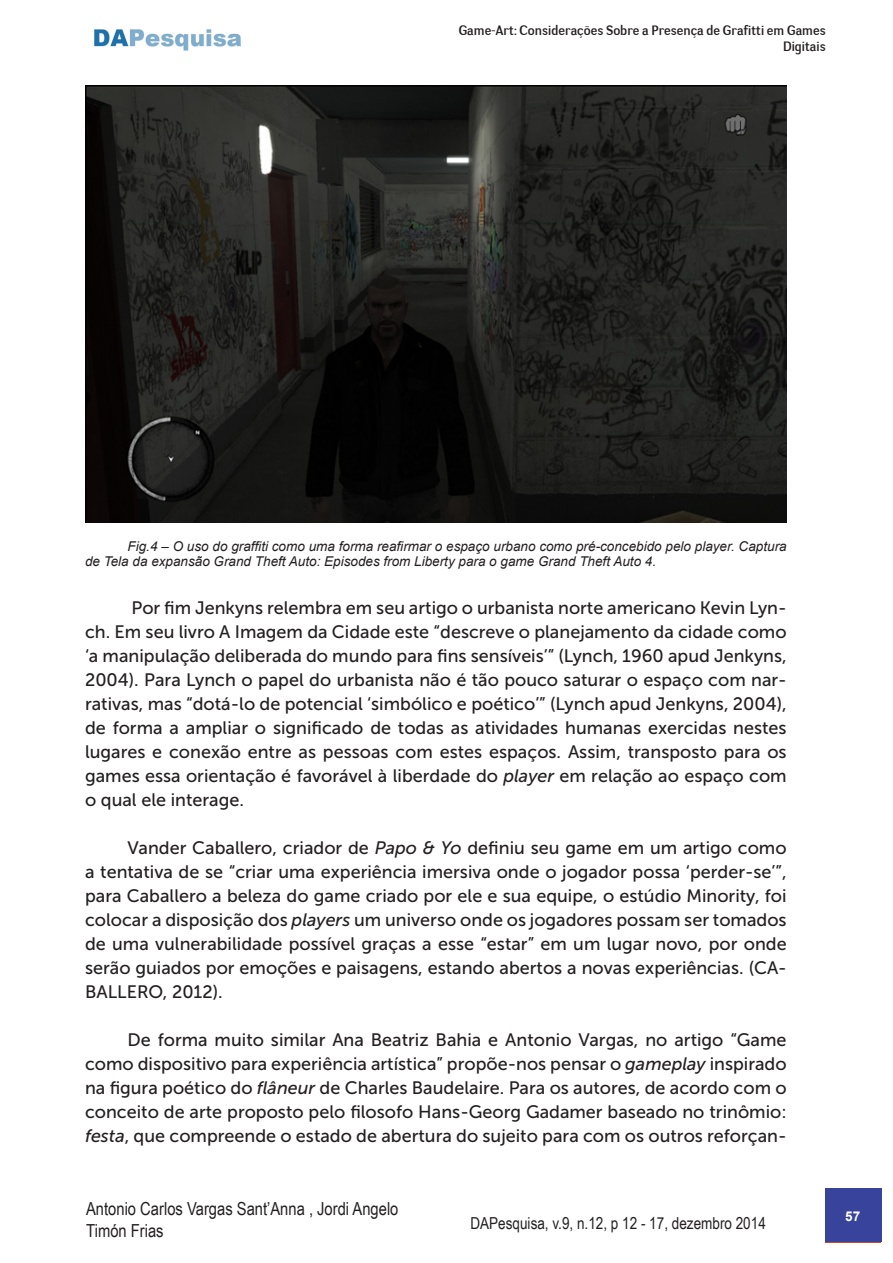
<style>
.page{position:relative;width:893px;height:1263px;background:#fff}
.page>*{position:absolute;margin:0;border:0;box-sizing:border-box;transform-origin:0 0}
.Corpo{font:18px/24px "Museo Sans 500";color:#231f20;text-align:justify}
.t1{font:18px/21.6px "Arial Narrow";color:#231f20}
.autores_rodapé{font:16.5px "Arial Narrow";color:#231f20}
.Corpo-2{font:italic 13.5px/15px "Arial";color:#231f20}
.t2{font:13.5px/16.2px "Negotiate Free";color:#231f20;text-align:right}
.t3{font:700 13.5px "Arial";color:#fff}
.s1{font-style:italic}
</style>
<div class="page">
<div style="left:825px;top:1188px;width:56px;height:54px;background:#38449c"></div>
<img style="left:94px;top:29px;width:148px;height:22px">
<img style="left:86px;top:86px;width:701px;height:437px">
<p class="t2" style="left:459px;top:22px;width:368px">Game-Art: Considerações Sobre a Presença de Grafitti em Games<br>Digitais</p>
<p class="Corpo-2" style="left:85px;top:539px;width:703px;text-indent:43px">Fig.4 – O uso do graffiti como uma forma reafirmar o espaço urbano como pré-concebido pelo player. Captura de Tela da expansão Grand Theft Auto: Episodes from Liberty para o game Grand Theft Auto 4.</p>
<p class="Corpo" style="left:85px;top:596px;width:703px;text-indent:46px">Por fim Jenkyns relembra em seu artigo o urbanista norte americano Kevin Lyn&shy;ch. Em seu livro A Imagem da Cidade este “descreve o planejamento da cidade como ‘a manipulação deliberada do mundo para fins sensíveis’” (Lynch, 1960 apud Jenkyns, 2004). Para Lynch o papel do urbanista não é tão pouco saturar o espaço com nar&shy;rativas, mas “dotá-lo de potencial ‘simbólico e poético’” (Lynch apud Jenkyns, 2004), de forma a ampliar o significado de todas as atividades humanas exercidas nestes lugares e conexão entre as pessoas com estes espaços. Assim, transposto para os games essa orientação é favorável à liberdade do <span class="s1">player</span> em relação ao espaço com o qual ele interage.</p>
<p class="Corpo" style="left:85px;top:836px;width:703px;text-indent:43px">Vander Caballero, criador de <span class="s1">Papo &amp; Yo</span> definiu seu game em um artigo como a tentativa de se “criar uma experiência imersiva onde o jogador possa ‘perder-se’”, para Caballero a beleza do game criado por ele e sua equipe, o estúdio Minority, foi colocar a disposição dos <span class="s1">players</span> um universo onde os jogadores possam ser tomados de uma vulnerabilidade possível graças a esse “estar” em um lugar novo, por onde serão guiados por emoções e paisagens, estando abertos a novas experiências. (CA-BALLERO, 2012).</p>
<p class="Corpo" style="left:85px;top:1028px;width:703px;text-indent:43px">De forma muito similar Ana Beatriz Bahia e Antonio Vargas, no artigo “Game como dispositivo para experiência artística” propõe-nos pensar o <span class="s1">gameplay</span> inspirado na figura poético do <span class="s1">flâneur</span> de Charles Baudelaire. Para os autores, de acordo com o conceito de arte proposto pelo filosofo Hans-Georg Gadamer baseado no trinômio: <span class="s1">festa</span>, que compreende o estado de abertura do sujeito para com os outros reforçan-</p>
<p class="t1" style="left:86px;top:1197px;width:314px">Antonio Carlos Vargas Sant’Anna , Jordi Angelo<br>Timón Frias</p>
<p class="autores_rodapé" style="left:470px;top:1211px;width:297px">DAPesquisa, v.9, n.12, p 12 - 17, dezembro 2014</p>
<p class="t3" style="left:845px;top:1207px;width:20px">5757</p>
</div>
